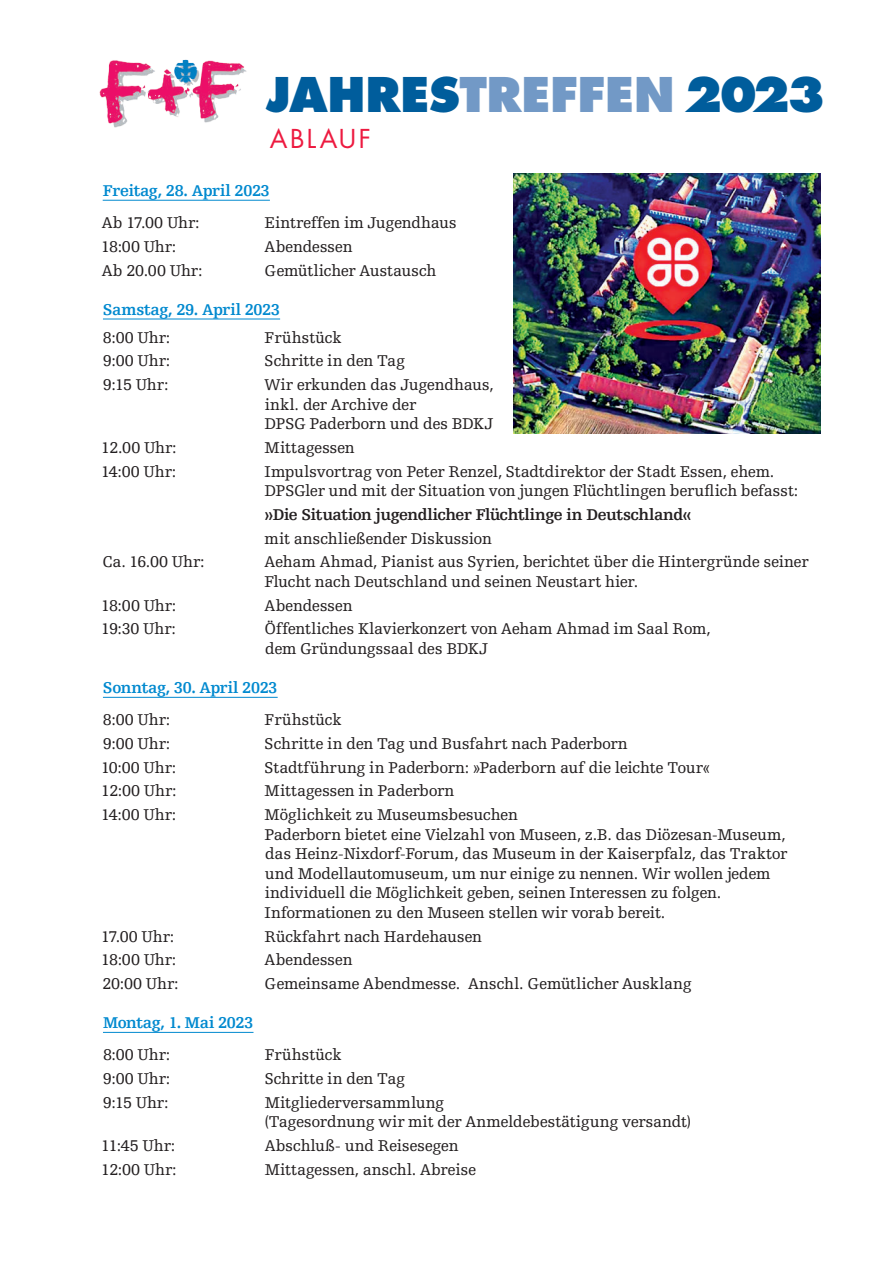
<style>
.page{position:relative;width:893px;height:1263px;background:#fff}
.page>*{position:absolute;margin:0;border:0;box-sizing:border-box;transform-origin:0 0}
.t1{font:800 46.5px "Futura Std";letter-spacing:-.01em;color:#005d9c}
.t2{font:25.35px "Futura Std";letter-spacing:.095em;color:#ed1a40}
.t3{font:16.5px/19.5px "Egyptienne FLT Std";letter-spacing:-.02em;color:#231f20}
.t4{font:700 16.5px "Egyptienne FLT Std";letter-spacing:-.02em;color:#0089cf}
.t5{font:700 16.5px "Egyptienne FLT Std";letter-spacing:-.03em;color:#231f20}
.s1{color:#7299c6}
</style>
<div class="page">
<hr style="left:103px;top:200px;width:167px;height:1px;background:#0089cf">
<hr style="left:103px;top:319px;width:177px;height:1px;background:#0089cf">
<hr style="left:103px;top:697px;width:175px;height:1px;background:#0089cf">
<hr style="left:103px;top:1032px;width:150px;height:1px;background:#0089cf">
<img style="left:514px;top:173px;width:306px;height:260px">
<img style="left:99px;top:59px;width:148px;height:69px">
<h1 class="t1" style="left:266px;top:69px;width:561px">JAHRES<span class="s1">TREFFEN</span> 2023</h1>
<h2 class="t2" style="left:270px;top:125px;width:103px">ABLAUF</h2>
<p class="t4" style="left:103px;top:184px;width:169px">Freitag, 28. April 2023</p>
<p class="t3" style="left:102px;top:213px;width:99px">Ab 17.00 Uhr:</p>
<p class="t3" style="left:265px;top:213px;width:194px">Eintreffen im Jugendhaus</p>
<p class="t3" style="left:101px;top:237px;width:77px">18:00 Uhr:</p>
<p class="t3" style="left:265px;top:237px;width:89px">Abendessen</p>
<p class="t3" style="left:102px;top:261px;width:102px">Ab 20.00 Uhr:</p>
<p class="t3" style="left:265px;top:261px;width:173px">Gemütlicher Austausch</p>
<p class="t4" style="left:103px;top:302px;width:179px">Samstag, 29. April 2023</p>
<p class="t3" style="left:103px;top:328px;width:69px">8:00 Uhr:</p>
<p class="t3" style="left:265px;top:328px;width:78px">Frühstück</p>
<p class="t3" style="left:103px;top:352px;width:69px">9:00 Uhr:</p>
<p class="t3" style="left:265px;top:352px;width:142px">Schritte in den Tag</p>
<p class="t3" style="left:103px;top:375px;width:67px">9:15 Uhr:</p>
<p class="t3" style="left:265px;top:375px;width:231px">Wir erkunden das Jugendhaus, inkl. der Archive der<br>DPSG Paderborn und des BDKJ</p>
<p class="t3" style="left:101px;top:438px;width:77px">12.00 Uhr:</p>
<p class="t3" style="left:265px;top:438px;width:92px">Mittagessen</p>
<p class="t3" style="left:101px;top:462px;width:77px">14:00 Uhr:</p>
<p class="t3" style="left:265px;top:462px;width:535px">Impulsvortrag von Peter Renzel, Stadtdirektor der Stadt Essen, ehem.<br>DPSGler und mit der Situation von jungen Flüchtlingen beruflich befasst:</p>
<p class="t5" style="left:265px;top:508px;width:428px">»Die Situation jugendlicher Flüchtlinge in Deutschland«</p>
<p class="t3" style="left:265px;top:529px;width:229px">mit anschließender Diskussion</p>
<p class="t3" style="left:102px;top:553px;width:104px">Ca. 16.00 Uhr:</p>
<p class="t3" style="left:264px;top:553px;width:545px">Aeham Ahmad, Pianist aus Syrien, berichtet über die Hintergründe seiner<br>Flucht nach Deutschland und seinen Neustart hier.</p>
<p class="t3" style="left:101px;top:596px;width:77px">18:00 Uhr:</p>
<p class="t3" style="left:265px;top:596px;width:89px">Abendessen</p>
<p class="t3" style="left:101px;top:620px;width:76px">19:30 Uhr:</p>
<p class="t3" style="left:265px;top:620px;width:448px">Öffentliches Klavierkonzert von Aeham Ahmad im Saal Rom, dem Gründungssaal des BDKJ</p>
<p class="t4" style="left:103px;top:681px;width:176px">Sonntag, 30. April 2023</p>
<p class="t3" style="left:103px;top:711px;width:69px">8:00 Uhr:</p>
<p class="t3" style="left:265px;top:711px;width:78px">Frühstück</p>
<p class="t3" style="left:103px;top:734px;width:69px">9:00 Uhr:</p>
<p class="t3" style="left:265px;top:734px;width:365px">Schritte in den Tag und Busfahrt nach Paderborn</p>
<p class="t3" style="left:101px;top:758px;width:77px">10:00 Uhr:</p>
<p class="t3" style="left:265px;top:758px;width:447px">Stadtführung in Paderborn: »Paderborn auf die leichte Tour«</p>
<p class="t3" style="left:101px;top:782px;width:77px">12:00 Uhr:</p>
<p class="t3" style="left:265px;top:782px;width:191px">Mittagessen in Paderborn</p>
<p class="t3" style="left:101px;top:806px;width:77px">14:00 Uhr:</p>
<p class="t3" style="left:264px;top:806px;width:525px">Möglichkeit zu Museumsbesuchen<br>Paderborn bietet eine Vielzahl von Museen, z.B. das Diözesan-Museum, das Heinz-Nixdorf-Forum, das Museum in der Kaiserpfalz, das Traktor und Modellautomuseum, um nur einige zu nennen. Wir wollen jedem individuell die Möglichkeit geben, seinen Interessen zu folgen.<br>Informationen zu den Museen stellen wir vorab bereit.</p>
<p class="t3" style="left:101px;top:927px;width:75px">17.00 Uhr:</p>
<p class="t3" style="left:265px;top:927px;width:219px">Rückfahrt nach Hardehausen</p>
<p class="t3" style="left:101px;top:951px;width:77px">18:00 Uhr:</p>
<p class="t3" style="left:265px;top:951px;width:89px">Abendessen</p>
<p class="t3" style="left:102px;top:974px;width:78px">20:00 Uhr:</p>
<p class="t3" style="left:265px;top:974px;width:429px">Gemeinsame Abendmesse. Anschl. Gemütlicher Ausklang</p>
<p class="t4" style="left:103px;top:1016px;width:152px">Montag, 1. Mai 2023</p>
<p class="t3" style="left:103px;top:1046px;width:69px">8:00 Uhr:</p>
<p class="t3" style="left:265px;top:1046px;width:78px">Frühstück</p>
<p class="t3" style="left:103px;top:1069px;width:69px">9:00 Uhr:</p>
<p class="t3" style="left:265px;top:1069px;width:142px">Schritte in den Tag</p>
<p class="t3" style="left:103px;top:1093px;width:67px">9:15 Uhr:</p>
<p class="t3" style="left:264px;top:1093px;width:428px">Mitgliederversammlung<br>(Tagesordnung wir mit der Anmeldebestätigung versandt)</p>
<p class="t3" style="left:101px;top:1136px;width:76px">11:45 Uhr:</p>
<p class="t3" style="left:265px;top:1136px;width:195px">Abschluß- und Reisesegen</p>
<p class="t3" style="left:101px;top:1160px;width:77px">12:00 Uhr:</p>
<p class="t3" style="left:265px;top:1160px;width:213px">Mittagessen, anschl. Abreise</p>
</div>
